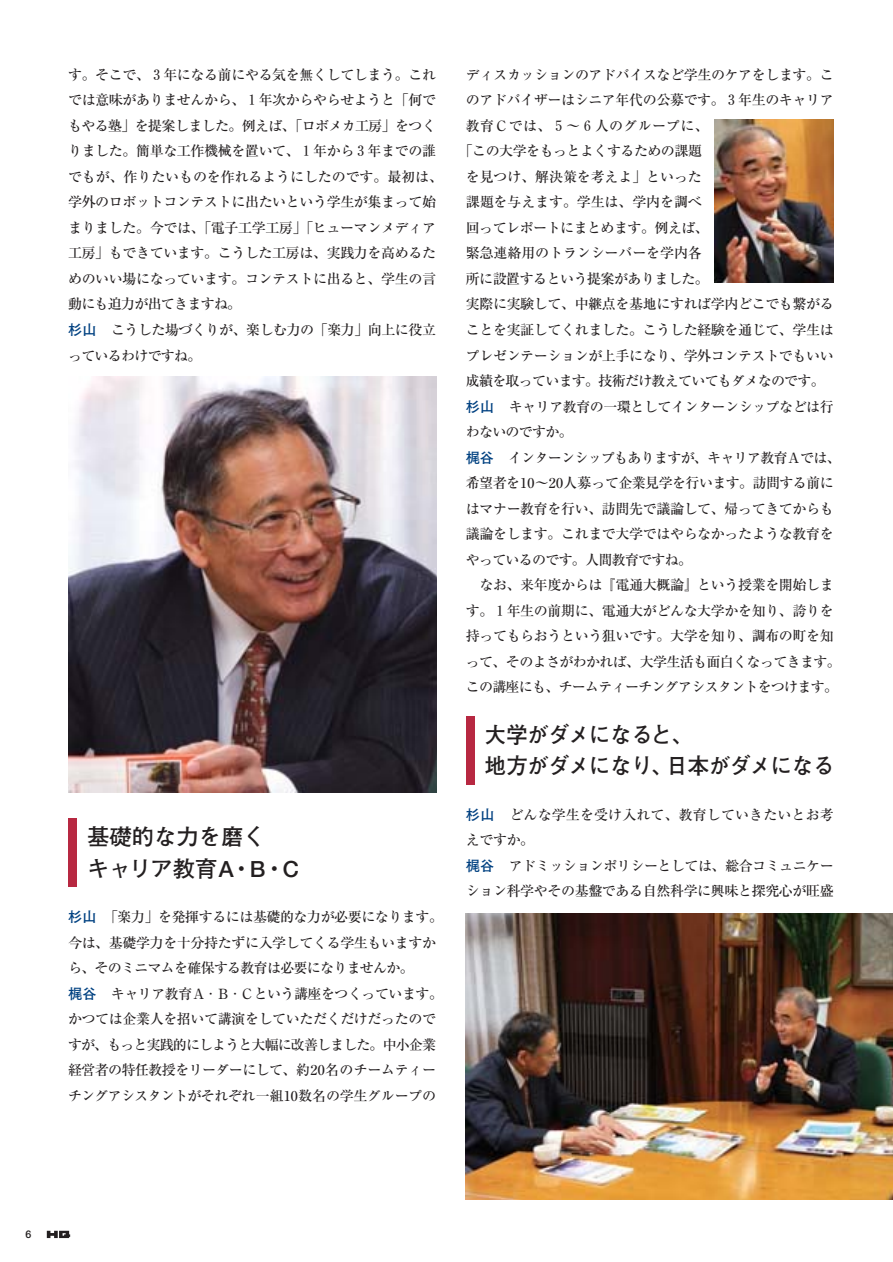
<style>
.page{position:relative;width:893px;height:1262px;background:#fff}
.page>*{position:absolute;margin:0;border:0;box-sizing:border-box;transform-origin:0 0}
.t1{font:700 22.35px/32px "Futo Go B101";color:#231f20;scale:.96 1}
.t2{font:700 22.35px/32px "Futo Go B101";color:#231f20}
.t3{font:500 14.1px/25.5px "Ryumin";letter-spacing:-.03em;color:#231f20}
.t4{font:500 14.1px "Ryumin";letter-spacing:-.055em;color:#231f20}
.t5{font:500 14.1px "Ryumin";letter-spacing:-.01em;color:#231f20}
.t6{font:500 14.1px "Ryumin";letter-spacing:.02em;color:#231f20}
.t7{font:700 10.65px "Futo Go B101";color:#231f20}
.s1{font-family:"Futo Go B101";font-weight:700;color:#004181}
</style>
<div class="page">
<img style="left:714px;top:119px;width:119px;height:164px">
<img style="left:68px;top:377px;width:368px;height:415px">
<img style="left:466px;top:913px;width:426px;height:286px">
<div style="left:68px;top:818px;width:9px;height:69px;background:#b72841"></div>
<div style="left:466px;top:716px;width:8px;height:68px;background:#b72841"></div>
<svg style="left:47px;top:1230px;width:23px;height:8px"></svg>
<p class="t3" style="left:68px;top:64px;width:376px">す。そこで、３年になる前にやる気を無くしてしまう。これでは意味がありませんから、１年次からやらせようと「何でもやる塾」を提案しました。例えば、「ロボメカ工房」をつくりました。簡単な工作機械を置いて、１年から３年までの誰でもが、作りたいものを作れるようにしたのです。最初は、学外のロボットコンテストに出たいという学生が集まって始まりました。今では、「電子工学工房」「ヒューマンメディア工房」もできています。こうした工房は、実践力を高めるためのいい場になっています。コンテストに出ると、学生の言動にも迫力が出てきますね。<br><span class="s1">杉山</span> こうした場づくりが、楽しむ力の「楽力」向上に役立っているわけですね。</p>
<h1 class="t2" style="left:87px;top:822px;width:213px">基礎的な力を磨く<br>キャリア教育A・B・C</h1>
<p class="t3" style="left:68px;top:906px;width:376px"><span class="s1">杉山</span>「楽力」を発揮するには基礎的な力が必要になります。今は、基礎学力を十分持たずに入学してくる学生もいますから、そのミニマムを確保する教育は必要になりませんか。<br><span class="s1">梶谷</span> キャリア教育Ａ・Ｂ・Ｃという講座をつくっています。かつては企業人を招いて講演をしていただくだけだったのですが、もっと実践的にしようと大幅に改善しました。中小企業経営者の特任教授をリーダーにして、約20名のチームティーチングアシスタントがそれぞれ一組10数名の学生グループの</p>
<p class="t3" style="left:466px;top:64px;width:369px">ディスカッションのアドバイスなど学生のケアをします。こ</p>
<p class="t3" style="left:466px;top:89px;width:369px">のアドバイザーはシニア年代の公募です。３年生のキャリア</p>
<p class="t6" style="left:466px;top:121px;width:245px">教育Ｃでは、５～６人のグループに、</p>
<p class="t3" style="left:459px;top:140px;width:245px">「この大学をもっとよくするための課題</p>
<p class="t5" style="left:466px;top:172px;width:237px">を見つけ、解決策を考えよ」といった</p>
<p class="t5" style="left:466px;top:197px;width:237px">課題を与えます。学生は、学内を調べ</p>
<p class="t3" style="left:466px;top:217px;width:245px">回ってレポートにまとめます。例えば、</p>
<p class="t5" style="left:466px;top:248px;width:237px">緊急連絡用のトランシーバーを学内各</p>
<p class="t3" style="left:466px;top:268px;width:245px">所に設置するという提案がありました。</p>
<p class="t3" style="left:466px;top:293px;width:369px">実際に実験して、中継点を基地にすれば学内どこでも繋がる</p>
<p class="t3" style="left:466px;top:319px;width:369px">ことを実証してくれました。こうした経験を通じて、学生は</p>
<p class="t3" style="left:466px;top:344px;width:369px">プレゼンテーションが上手になり、学外コンテストでもいい</p>
<p class="t4" style="left:466px;top:376px;width:360px">成績を取っています。技術だけ教えていてもダメなのです。</p>
<p class="t3" style="left:466px;top:395px;width:369px"><span class="s1">杉山</span> キャリア教育の一環としてインターンシップなどは行</p>
<p class="t4" style="left:466px;top:427px;width:108px">わないのですか。</p>
<p class="t4" style="left:466px;top:452px;width:376px"><span class="s1">梶谷</span> インターンシップもありますが、キャリア教育Ａでは、</p>
<p class="t3" style="left:466px;top:472px;width:369px">希望者を10～20人募って企業見学を行います。訪問する前に</p>
<p class="t3" style="left:466px;top:497px;width:369px">はマナー教育を行い、訪問先で議論して、帰ってきてからも</p>
<p class="t3" style="left:466px;top:523px;width:369px">議論をします。これまで大学ではやらなかったような教育を</p>
<p class="t4" style="left:466px;top:554px;width:228px">やっているのです。人間教育ですね。</p>
<p class="t3" style="left:479px;top:574px;width:356px">なお、来年度からは『電通大概論』という授業を開始しま</p>
<p class="t3" style="left:466px;top:599px;width:369px">す。１年生の前期に、電通大がどんな大学かを知り、誇りを</p>
<p class="t3" style="left:466px;top:625px;width:369px">持ってもらおうという狙いです。大学を知り、調布の町を知</p>
<p class="t3" style="left:466px;top:650px;width:376px">って、そのよさがわかれば、大学生活も面白くなってきます。</p>
<p class="t4" style="left:466px;top:682px;width:374px">この講座にも、チームティーチングアシスタントをつけます。</p>
<h1 class="t1" style="left:485px;top:720px;width:365px">大学がダメになると、<br>地方がダメになり、日本がダメになる</h1>
<p class="t3" style="left:466px;top:804px;width:369px"><span class="s1">杉山</span> どんな学生を受け入れて、教育していきたいとお考えですか。<br><span class="s1">梶谷</span> アドミッションポリシーとしては、総合コミュニケーション科学やその基盤である自然科学に興味と探究心が旺盛</p>
<p class="t7" style="left:26px;top:1229px;width:7px">6</p>
</div>
